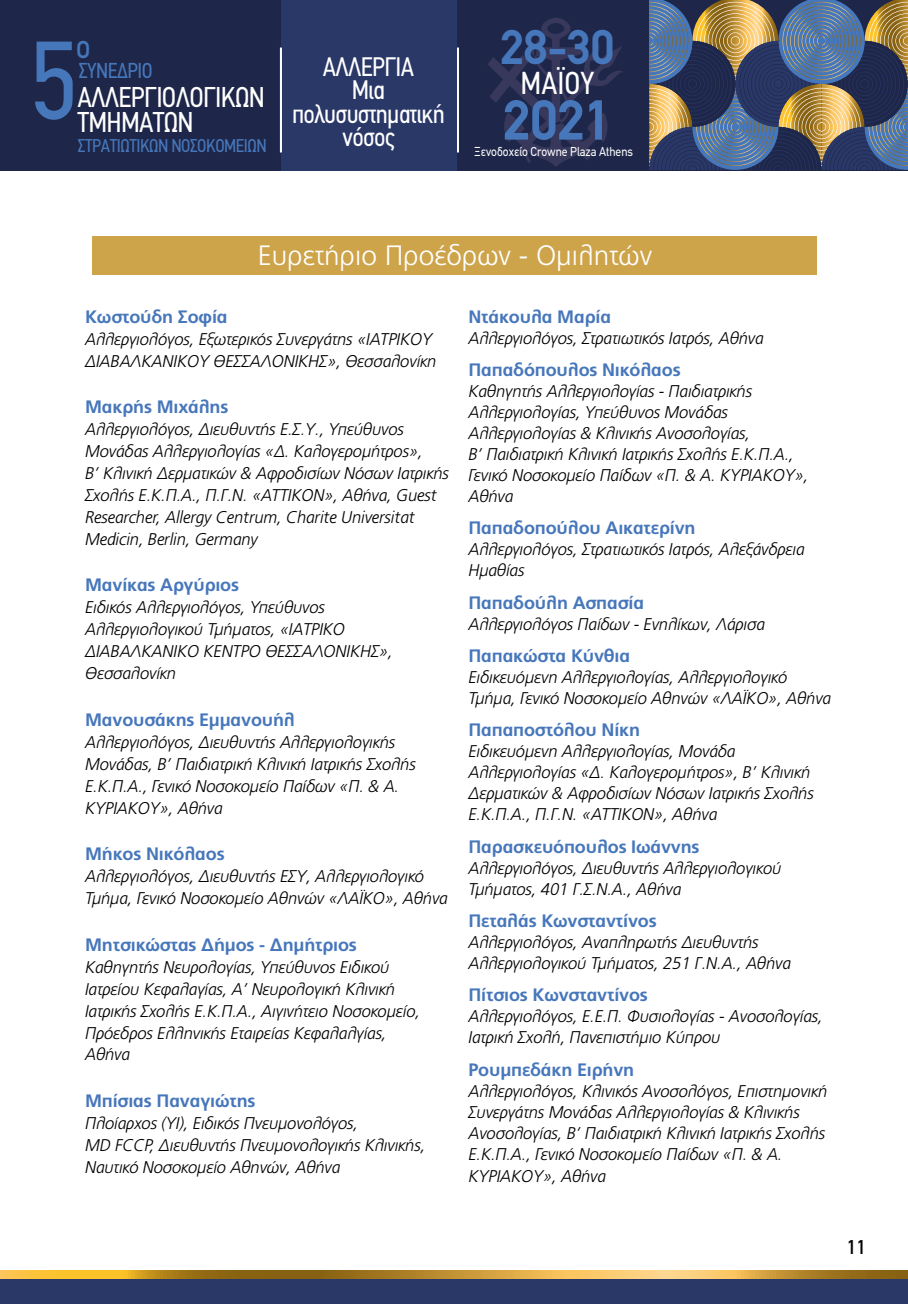
<style>
.page{position:relative;width:908px;height:1304px;background:#fff}
.page>*{position:absolute;margin:0;border:0;box-sizing:border-box;transform-origin:0 0}
.t1{font:111.2px "PF Din Text Condensed";color:#4777bb}
.t2{font:700 56.8px "PF Din Text";color:#4777bb}
.t3{font:700 49px "PF Din Text";color:#4777bb}
.t4{font:34.4px "PF Din Text Condensed";color:#4777bb}
.t5{font:31.8px "PF Din Text Condensed";color:#fff}
.t6{font:28.8px/25px "PF Din Text Condensed";letter-spacing:-.025em;color:#fff}
.t7{font:300 28px "PF Catalog";color:#fff}
.t8{font:27px/23.4px "PF Din Text Condensed";letter-spacing:-.025em;color:#fff;text-align:center}
.t9{font:21.6px "PF Din Text Condensed";letter-spacing:-.025em;color:#4777bb}
.t10{font:500 20px "PF Din Text";color:#000}
.t11{font:18.6px "PF Din Text Condensed";letter-spacing:-.025em;color:#4777bb}
.t12{font:700 18px "PF Catalog";letter-spacing:-.01em;color:#4777bb}
.t13{font:italic 300 17px/22px "PF Catalog";letter-spacing:-.01em;color:#000}
.t14{font:13px "PF Din Text";color:#fff;scale:.91 1}
</style>
<div class="page">
<div style="left:0;top:0;width:907px;height:171px;background:#1e2749"></div>
<svg style="left:649px;top:0;width:259px;height:171px"></svg>
<div style="left:281px;top:0;width:175px;height:171px;background:#2a3868"></div>
<svg style="left:280px;top:47px;width:1px;height:106px"></svg>
<svg style="left:457px;top:47px;width:1px;height:106px"></svg>
<svg style="left:488px;top:18px;width:134px;height:149px"></svg>
<div style="left:0;top:1278px;width:907px;height:26px;background:#2a3868"></div>
<svg style="left:0;top:1271px;width:907px;height:7px;background:#c89938"></svg>
<div style="left:91px;top:237px;width:725px;height:38px;background:#cea44b"></div>
<h3 class="t4" style="left:76px;top:27px;width:16px">ο</h3>
<p class="t9" style="left:79px;top:58px;width:75px">ΣΥΝΕ∆ΡΙΟ</p>
<h3 class="t6" style="left:77px;top:84px;width:189px">ΑΛΛΕΡΓΙΟΛΟΓΙΚΩΝ<br>ΤΜΗΜΑΤΩΝ</h3>
<p class="t11" style="left:78px;top:135px;width:190px">ΣΤΡΑΤΙΩΤΙΚΩΝ ΝΟΣΟΚΟΜΕΙΩΝ</p>
<h1 class="t1" style="left:31px;top:17px;width:48px">5</h1>
<h3 class="t8" style="left:292px;top:55px;width:154px">ΑΛΛΕΡΓΙΑ<br>Μια πολυσυστηµατική νόσος</h3>
<h3 class="t3" style="left:500px;top:18px;width:115px">28-30</h3>
<h2 class="t2" style="left:503px;top:87px;width:110px">2021</h2>
<h3 class="t5" style="left:520px;top:64px;width:75px">ΜΑΪΟΥ</h3>
<p class="t14" style="left:474px;top:144px;width:176px">Ξενοδοχείο Crowne Plaza Athens</p>
<h3 class="t7" style="left:258px;top:239px;width:395px">Ευρετήριο Προέδρων - Ομιλητών</h3>
<p class="t12" style="left:85px;top:306px;width:144px">Κωστούδη Σοφία</p>
<p class="t13" style="left:85px;top:328px;width:352px">Αλλεργιολόγος, Εξωτερικός Συνεργάτης «ΙΑΤΡΙΚΟΥ<br>ΔΙΑΒΑΛΚΑΝΙΚΟΥ ΘΕΣΣΑΛΟΝΙΚΗΣ», Θεσσαλονίκη</p>
<p class="t12" style="left:85px;top:396px;width:145px">Μακρής Μιχάλης</p>
<p class="t13" style="left:85px;top:418px;width:365px">Αλλεργιολόγος, Διευθυντής Ε.Σ.Υ., Υπεύθυνος Μονάδας Αλλεργιολογίας «Δ. Καλογερομήτρος»,<br>Β’ Κλινική Δερματικών &amp; Αφροδισίων Νόσων Ιατρικής Σχολής Ε.Κ.Π.Α., Π.Γ.Ν. «ΑΤΤΙΚΟΝ», Αθήνα, Guest Researcher, Allergy Centrum, Charite Universitat Medicin, Berlin, Germany</p>
<p class="t12" style="left:85px;top:574px;width:155px">Μανίκας Αργύριος</p>
<p class="t13" style="left:85px;top:597px;width:309px">Ειδικός Αλλεργιολόγος, Υπεύθυνος<br>Αλλεργιολογικού Τμήματος, «ΙΑΤΡΙΚΟ<br>ΔΙΑΒΑΛΚΑΝΙΚΟ ΚΕΝΤΡΟ ΘΕΣΣΑΛΟΝΙΚΗΣ»,<br>Θεσσαλονίκη</p>
<p class="t12" style="left:85px;top:709px;width:211px">Μανουσάκης Εμμανουήλ</p>
<p class="t13" style="left:85px;top:731px;width:332px">Αλλεργιολόγος, Διευθυντής Αλλεργιολογικής Μονάδας, Β’ Παιδιατρική Κλινική Ιατρικής Σχολής Ε.Κ.Π.Α., Γενικό Νοσοκομείο Παίδων «Π. &amp; Α.<br>ΚΥΡΙΑΚΟΥ», Αθήνα</p>
<p class="t12" style="left:85px;top:843px;width:141px">Μήκος Νικόλαος</p>
<p class="t13" style="left:85px;top:865px;width:364px">Αλλεργιολόγος, Διευθυντής ΕΣΥ, Αλλεργιολογικό<br>Τμήμα, Γενικό Νοσοκομείο Αθηνών «ΛΑΪΚΟ», Αθήνα</p>
<p class="t12" style="left:85px;top:934px;width:273px">Μητσικώστας Δήμος - Δημήτριος</p>
<p class="t13" style="left:85px;top:956px;width:336px">Καθηγητής Νευρολογίας, Υπεύθυνος Ειδικού Ιατρείου Κεφαλαγίας, Α’ Νευρολογική Κλινική Ιατρικής Σχολής Ε.Κ.Π.Α., Αιγινήτειο Νοσοκομείο, Πρόεδρος Ελληνικής Εταιρείας Κεφαλαλγίας, Αθήνα</p>
<p class="t12" style="left:85px;top:1090px;width:172px">Μπίσιας Παναγιώτης</p>
<p class="t13" style="left:85px;top:1112px;width:341px">Πλοίαρχος (ΥΙ), Ειδικός Πνευμονολόγος,<br>MD FCCP, Διευθυντής Πνευμονολογικής Κλινικής,<br>Ναυτικό Νοσοκομείο Αθηνών, Αθήνα</p>
<p class="t12" style="left:468px;top:306px;width:144px">Ντάκουλα Μαρία</p>
<p class="t13" style="left:468px;top:327px;width:296px">Αλλεργιολόγος, Στρατιωτικός Ιατρός, Αθήνα</p>
<p class="t12" style="left:468px;top:359px;width:214px">Παπαδόπουλος Νικόλαος</p>
<p class="t13" style="left:468px;top:381px;width:341px;line-height:21px">Καθηγητής Αλλεργιολογίας - Παιδιατρικής Αλλεργιολογίας, Υπεύθυνος Μονάδας Αλλεργιολογίας &amp; Κλινικής Ανοσολογίας,<br>Β’ Παιδιατρική Κλινική Ιατρικής Σχολής Ε.Κ.Π.Α., Γενικό Νοσοκομείο Παίδων «Π. &amp; Α. ΚΥΡΙΑΚΟΥ», Αθήνα</p>
<p class="t12" style="left:468px;top:517px;width:228px">Παπαδοπούλου Αικατερίνη</p>
<p class="t13" style="left:468px;top:539px;width:338px;line-height:21px">Αλλεργιολόγος, Στρατιωτικός Ιατρός, Αλεξάνδρεια<br>Ημαθίας</p>
<p class="t12" style="left:468px;top:592px;width:177px">Παπαδούλη Ασπασία</p>
<p class="t13" style="left:468px;top:613px;width:298px">Αλλεργιολόγος Παίδων - Ενηλίκων, Λάρισα</p>
<p class="t12" style="left:468px;top:645px;width:163px">Παπακώστα Κύνθια</p>
<p class="t13" style="left:468px;top:667px;width:364px;line-height:21px">Ειδικευόμενη Αλλεργιολογίας, Αλλεργιολογικό<br>Τμήμα, Γενικό Νοσοκομείο Αθηνών «ΛΑΪΚΟ», Αθήνα</p>
<p class="t12" style="left:468px;top:719px;width:173px">Παπαποστόλου Νίκη</p>
<p class="t13" style="left:468px;top:741px;width:347px;line-height:21px">Ειδικευόμενη Αλλεργιολογίας, Μονάδα Αλλεργιολογίας «Δ. Καλογερομήτρος», Β’ Κλινική Δερματικών &amp; Αφροδισίων Νόσων Ιατρικής Σχολής Ε.Κ.Π.Α., Π.Γ.Ν. «ΑΤΤΙΚΟΝ», Αθήνα</p>
<p class="t12" style="left:468px;top:836px;width:232px">Παρασκευόπουλος Ιωάννης</p>
<p class="t13" style="left:468px;top:857px;width:314px;line-height:21px">Αλλεργιολόγος, Διευθυντής Αλλεργιολογικού<br>Τμήματος, 401 Γ.Σ.Ν.Α., Αθήνα</p>
<p class="t12" style="left:468px;top:910px;width:190px">Πεταλάς Κωνσταντίνος</p>
<p class="t13" style="left:468px;top:932px;width:324px;line-height:21px">Αλλεργιολόγος, Αναπληρωτής Διευθυντής<br>Αλλεργιολογικού Τμήματος, 251 Γ.Ν.Α., Αθήνα</p>
<p class="t12" style="left:468px;top:984px;width:181px">Πίτσιος Κωνσταντίνος</p>
<p class="t13" style="left:468px;top:1006px;width:356px;line-height:21px">Αλλεργιολόγος, Ε.Ε.Π. Φυσιολογίας - Ανοσολογίας,<br>Ιατρική Σχολή, Πανεπιστήμιο Κύπρου</p>
<p class="t12" style="left:468px;top:1059px;width:167px">Ρουμπεδάκη Ειρήνη</p>
<p class="t13" style="left:468px;top:1080px;width:360px;line-height:21.2px">Αλλεργιολόγος, Κλινικός Ανοσολόγος, Επιστημονική Συνεργάτης Μονάδας Αλλεργιολογίας &amp; Κλινικής Ανοσολογίας, Β’ Παιδιατρική Κλινική Ιατρικής Σχολής Ε.Κ.Π.Α., Γενικό Νοσοκομείο Παίδων «Π. &amp; Α.<br>ΚΥΡΙΑΚΟΥ», Αθήνα</p>
<p class="t10" style="left:846px;top:1235px;width:20px">11</p>
</div>
